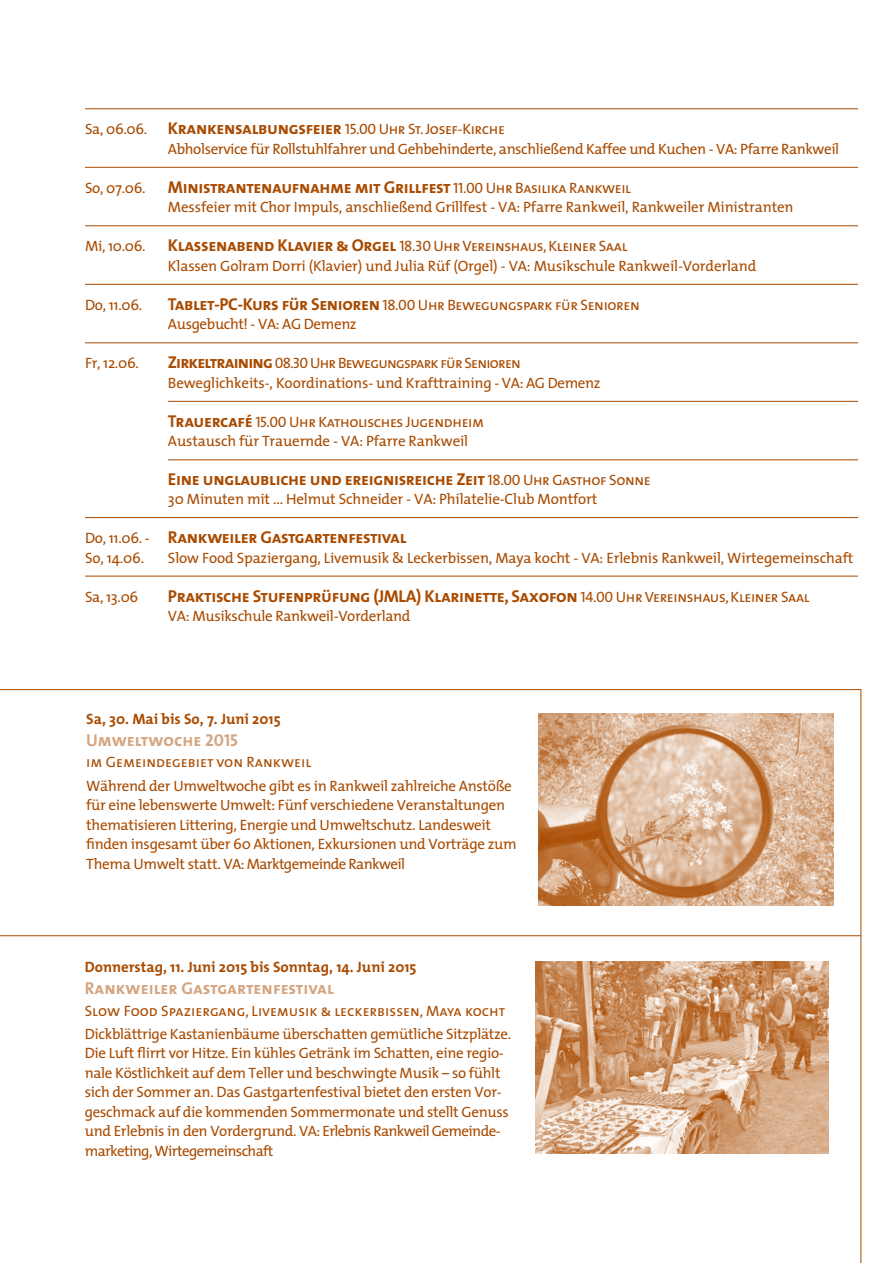
<style>
.page{position:relative;width:893px;height:1263px;background:#fff}
.page>*{position:absolute;margin:0;border:0;box-sizing:border-box;transform-origin:0 0}
.t1{font:17.25px "The Mix Bold Caps";letter-spacing:-.02em;color:#a94b00}
.t2{font:17.25px "The Mix Bold Caps";color:#d4a580}
.t3{font:15px/19.5px "The Mix";letter-spacing:-.02em;color:#a94b00}
.t4{font:15px "The Mix Caps";letter-spacing:-.025em;color:#a94b00}
.t5{font:15px "The Mix Caps";color:#a94b00}
.t6{font:700 15px "The Mix";color:#a94b00}
.t7{font:15px "The Mix Caps";letter-spacing:-.05em;color:#a94b00}
.s1{font-family:"The Mix"}
.s2{font-family:"The Mix Bold Caps";font-size:17.25px}
.s3{font-family:"The Mix Caps";font-size:15px}
.s4{font-family:"The Mix";font-size:15px}
</style>
<div class="page">
<hr style="left:85px;top:109px;width:773px;height:1px;background:#a94b00">
<hr style="left:85px;top:167px;width:773px;height:1px;background:#a94b00">
<hr style="left:85px;top:226px;width:773px;height:1px;background:#a94b00">
<hr style="left:85px;top:284px;width:773px;height:1px;background:#a94b00">
<hr style="left:85px;top:343px;width:773px;height:1px;background:#a94b00">
<hr style="left:168px;top:401px;width:690px;height:1px;background:#a94b00">
<hr style="left:168px;top:460px;width:690px;height:1px;background:#a94b00">
<hr style="left:85px;top:517px;width:773px;height:1px;background:#a94b00">
<hr style="left:85px;top:576px;width:773px;height:1px;background:#a94b00">
<svg style="left:0;top:936px;width:861px;height:327px"></svg>
<img style="left:535px;top:961px;width:294px;height:192px">
<svg style="left:0;top:689px;width:861px;height:247px"></svg>
<img style="left:539px;top:713px;width:294px;height:192px">
<p class="t4" style="left:85px;top:117px;width:421px"><span class="s1">Sa, 06.06.</span> <span class="s2">Krankensalbungsfeier</span> 15.00 Uhr St. Josef-Kirche</p>
<p class="t3" style="left:168px;top:139px;width:673px">Abholservice für Rollstuhlfahrer und Gehbehinderte, anschließend Kaffee und Kuchen - VA: Pfarre Rankweil</p>
<p class="t3" style="left:85px;top:178px;width:62px">So, 07.06.</p>
<p class="t1" style="left:168px;top:173px;width:465px">Ministrantenaufnahme mit Grillfest <span class="s3">11.00 Uhr Basilika Rankweil</span></p>
<p class="t3" style="left:168px;top:197px;width:627px">Messfeier mit Chor Impuls, anschließend Grillfest - VA: Pfarre Rankweil, Rankweiler Ministranten</p>
<p class="t3" style="left:85px;top:236px;width:62px">Mi, 10.06.</p>
<p class="t4" style="left:168px;top:234px;width:461px"><span class="s2">Klassenabend Klavier &amp; Orgel</span> 18.30 Uhr Vereinshaus, Kleiner Saal</p>
<p class="t3" style="left:168px;top:256px;width:590px">Klassen Golram Dorri (Klavier) und Julia Rüf (Orgel) - VA: Musikschule Rankweil-Vorderland</p>
<p class="t3" style="left:85px;top:295px;width:59px">Do, 11.06.</p>
<p class="t4" style="left:168px;top:292px;width:473px"><span class="s2">Tablet-PC-Kurs für Senioren</span> 18.00 Uhr Bewegungspark für Senioren</p>
<p class="t3" style="left:168px;top:314px;width:190px">Ausgebucht! - VA: AG Demenz</p>
<p class="t3" style="left:85px;top:353px;width:55px">Fr, 12.06.</p>
<p class="t7" style="left:168px;top:351px;width:355px"><span class="s2">Zirkeltraining</span> 08.30 Uhr Bewegungspark für Senioren</p>
<p class="t3" style="left:168px;top:373px;width:434px">Beweglichkeits-, Koordinations- und Krafttraining - VA: AG Demenz</p>
<p class="t4" style="left:168px;top:409px;width:318px"><span class="s2">Trauercafé</span> 15.00 Uhr Katholisches Jugendheim</p>
<p class="t3" style="left:168px;top:431px;width:302px">Austausch für Trauernde - VA: Pfarre Rankweil</p>
<p class="t1" style="left:168px;top:464px;width:484px">Eine unglaubliche und ereignisreiche Zeit <span class="s3">18.00 Uhr Gasthof Sonne</span></p>
<p class="t3" style="left:168px;top:489px;width:431px">30 Minuten mit ... Helmut Schneider - VA: Philatelie-Club Montfort</p>
<p class="t1" style="left:85px;top:523px;width:323px"><span class="s4">Do, 11.06. -</span> Rankweiler Gastgartenfestival</p>
<p class="t3" style="left:85px;top:547px;width:61px">So, 14.06.</p>
<p class="t3" style="left:168px;top:547px;width:687px">Slow Food Spaziergang, Livemusik &amp; Leckerbissen, Maya kocht - VA: Erlebnis Rankweil, Wirtegemeinschaft</p>
<p class="t3" style="left:85px;top:586px;width:55px">Sa, 13.06</p>
<p class="t1" style="left:168px;top:581px;width:643px">Praktische Stufenprüfung (JMLA) Klarinette, Saxofon <span class="s3">14.00 Uhr Vereinshaus, Kleiner Saal</span></p>
<p class="t3" style="left:168px;top:606px;width:244px">VA: Musikschule Rankweil-Vorderland</p>
<p class="t6" style="left:86px;top:706px;width:196px">Sa, 30. Mai bis So, 7. Juni 2015</p>
<p class="t2" style="left:86px;top:725px;width:153px">Umweltwoche 2015</p>
<p class="t5" style="left:86px;top:750px;width:226px">im Gemeindegebiet von Rankweil</p>
<p class="t3" style="left:86px;top:775px;width:432px">Während der Umweltwoche gibt es in Rankweil zahlreiche Anstöße für eine lebenswerte Umwelt: Fünf verschiedene Veranstaltungen thematisieren Littering, Energie und Umweltschutz. Landesweit finden insgesamt über 60 Aktionen, Exkursionen und Vorträge zum Thema Umwelt statt. VA: Marktgemeinde Rankweil</p>
<p class="t6" style="left:85px;top:955px;width:333px">Donnerstag, 11. Juni 2015 bis Sonntag, 14. Juni 2015</p>
<p class="t2" style="left:85px;top:974px;width:251px">Rankweiler Gastgartenfestival</p>
<p class="t5" style="left:85px;top:998px;width:422px">Slow Food Spaziergang, Livemusik &amp; leckerbissen, Maya kocht</p>
<p class="t3" style="left:85px;top:1023px;width:428px">Dickblättrige Kastanienbäume überschatten gemütliche Sitzplätze.<br>Die Luft flirrt vor Hitze. Ein kühles Getränk im Schatten, eine regio&shy;nale Köstlichkeit auf dem Teller und beschwingte Musik – so fühlt sich der Sommer an. Das Gastgartenfestival bietet den ersten Vor&shy;geschmack auf die kommenden Sommermonate und stellt Genuss und Erlebnis in den Vordergrund. VA: Erlebnis Rankweil Gemeinde&shy;marketing, Wirtegemeinschaft</p>
</div>
